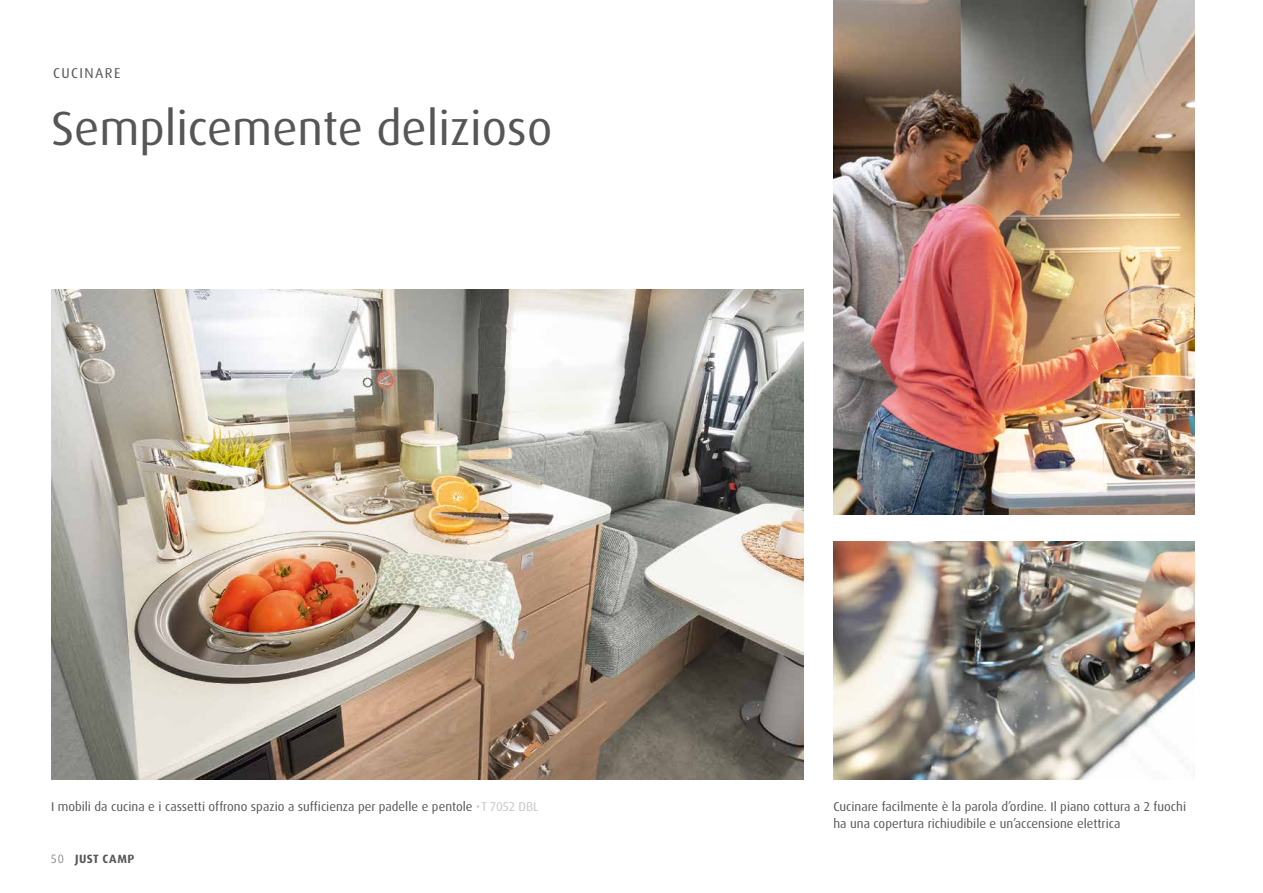
<style>
.page{position:relative;width:1263px;height:893px;background:#fff}
.page>*{position:absolute;margin:0;border:0;box-sizing:border-box;transform-origin:0 0}
.t1{font:48px "Dax Pro";color:#565656}
.t2{font:14.25px "Dax Pro";letter-spacing:.1em;color:#565656}
.t3{font:12.75px/16.5px "Dax Pro";color:#565656}
.t4{font:700 12px "Dax Pro";letter-spacing:.04em;color:#565656}
.s1{color:#c5c6c6}
.s2{font-family:"Dax OT";font-weight:300}
</style>
<div class="page">
<img style="left:833px;top:542px;width:362px;height:237px">
<img style="left:51px;top:290px;width:753px;height:489px">
<img style="left:833px;top:0;width:362px;height:514px">
<p class="t2" style="left:53px;top:64px;width:69px">CUCINARE</p>
<h1 class="t1" style="left:51px;top:98px;width:503px">Semplicemente delizioso</h1>
<p class="t3" style="left:51px;top:798px;width:489px">I mobili da cucina e i cassetti offrono spazio a sufficienza per padelle e pentole <span class="s1">• T 7052 DBL</span></p>
<p class="t4" style="left:51px;top:851px;width:85px"><span class="s2">50</span> JUST CAMP</p>
<p class="t3" style="left:833px;top:798px;width:354px">Cucinare facilmente è la parola d’ordine. Il piano cottura a 2 fuochi ha una copertura richiudibile e un’accensione elettrica</p>
</div>
